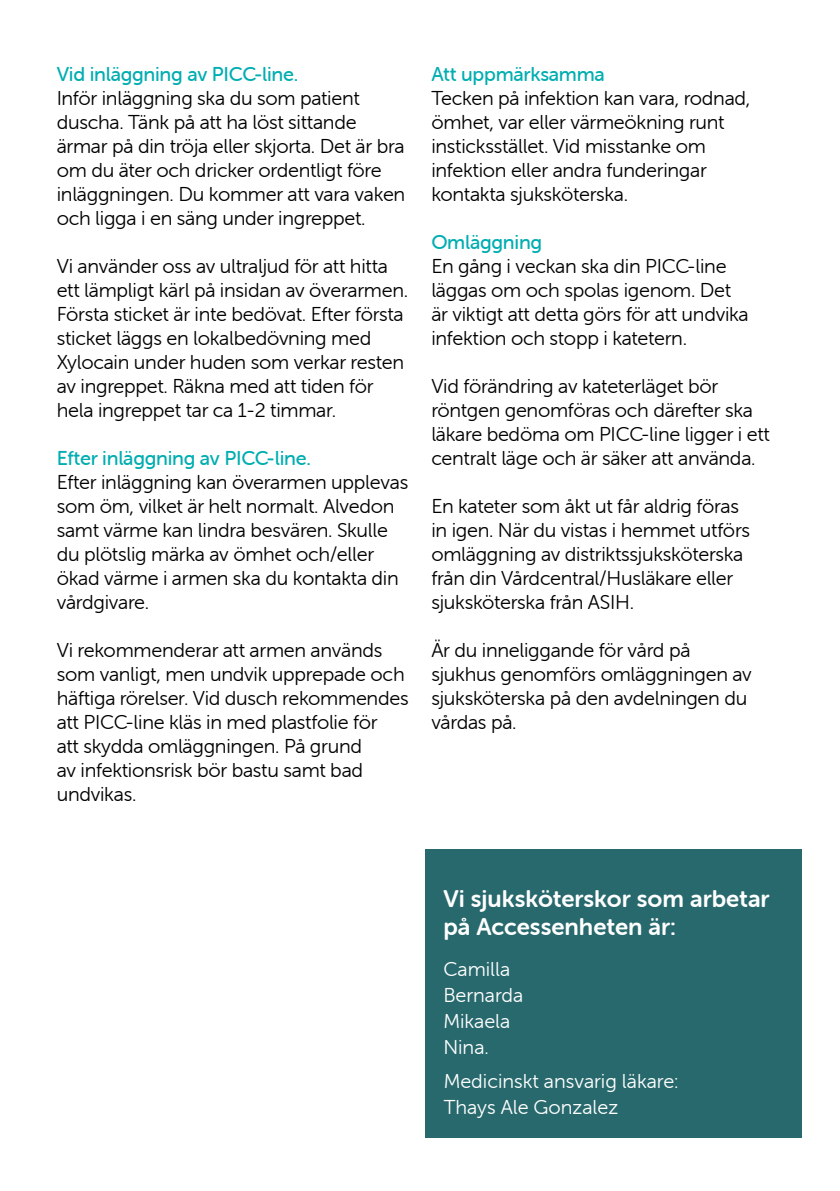
<style>
.page{position:relative;width:840px;height:1191px;background:#fff}
.page>*{position:absolute;margin:0;border:0;box-sizing:border-box;transform-origin:0 0}
.t1{font:24px/28.8px "Museo Sans Rounded 700";color:#fff}
.t2{font:20px/24px "Museo Sans Rounded 300";letter-spacing:-.015em;color:#000}
.t3{font:20px "Museo Sans Rounded 500";letter-spacing:-.015em;color:#00adb1}
.t4{font:20px/26px "Museo Sans Rounded 300";color:#fff}
</style>
<div class="page">
<div style="left:425px;top:849px;width:376px;height:288px;background:#28696d"></div>
<p class="t3" style="left:57px;top:63px;width:243px">Vid inläggning av PICC-line.</p>
<p class="t2" style="left:57px;top:86px;width:350px">Inför inläggning ska du som patient duscha. Tänk på att ha löst sittande ärmar på din tröja eller skjorta. Det är bra om du äter och dricker ordentligt före inläggningen. Du kommer att vara vaken och ligga i en säng under ingreppet.</p>
<p class="t2" style="left:57px;top:254px;width:353px">Vi använder oss av ultraljud för att hitta ett lämpligt kärl på insidan av överarmen.<br>Första sticket är inte bedövat. Efter första sticket läggs en lokalbedövning med Xylocain under huden som verkar resten av ingreppet. Räkna med att tiden för hela ingreppet tar ca 1-2 timmar.</p>
<p class="t3" style="left:57px;top:447px;width:255px">Efter inläggning av PICC-line.</p>
<p class="t2" style="left:57px;top:470px;width:353px">Efter inläggning kan överarmen upplevas som öm, vilket är helt normalt. Alvedon samt värme kan lindra besvären. Skulle du plötslig märka av ömhet och/eller ökad värme i armen ska du kontakta din vårdgivare.</p>
<p class="t2" style="left:57px;top:638px;width:353px">Vi rekommenderar att armen används som vanligt, men undvik upprepade och häftiga rörelser. Vid dusch rekommendes att PICC-line kläs in med plastfolie för<br>att skydda omläggningen. På grund<br>av infektionsrisk bör bastu samt bad undvikas.</p>
<p class="t3" style="left:431px;top:63px;width:175px">Att uppmärksamma</p>
<p class="t2" style="left:431px;top:86px;width:320px">Tecken på infektion kan vara, rodnad, ömhet, var eller värmeökning runt insticksstället. Vid misstanke om infektion eller andra funderingar kontakta sjuksköterska.</p>
<p class="t3" style="left:431px;top:231px;width:112px">Omläggning</p>
<p class="t2" style="left:431px;top:254px;width:319px">En gång i veckan ska din PICC-line läggas om och spolas igenom. Det är viktigt att detta görs för att undvika infektion och stopp i katetern.</p>
<p class="t2" style="left:431px;top:374px;width:340px">Vid förändring av kateterläget bör röntgen genomföras och därefter ska läkare bedöma om PICC-line ligger i ett centralt läge och är säker att använda.</p>
<p class="t2" style="left:431px;top:494px;width:320px">En kateter som åkt ut får aldrig föras in igen. När du vistas i hemmet utförs omläggning av distriktssjuksköterska från din Vårdcentral/Husläkare eller sjuksköterska från ASIH.</p>
<p class="t2" style="left:431px;top:638px;width:322px">Är du inneliggande för vård på sjukhus genomförs omläggningen av sjuksköterska på den avdelningen du vårdas på.</p>
<p class="t1" style="left:443px;top:884px;width:327px">Vi sjuksköterskor som arbetar på Accessenheten är:</p>
<p class="t4" style="left:443px;top:956px;width:81px">Camilla<br>Bernarda<br>Mikaela<br>Nina.</p>
<p class="t4" style="left:443px;top:1068px;width:236px">Medicinskt ansvarig läkare:<br>Thays Ale Gonzalez</p>
</div>
